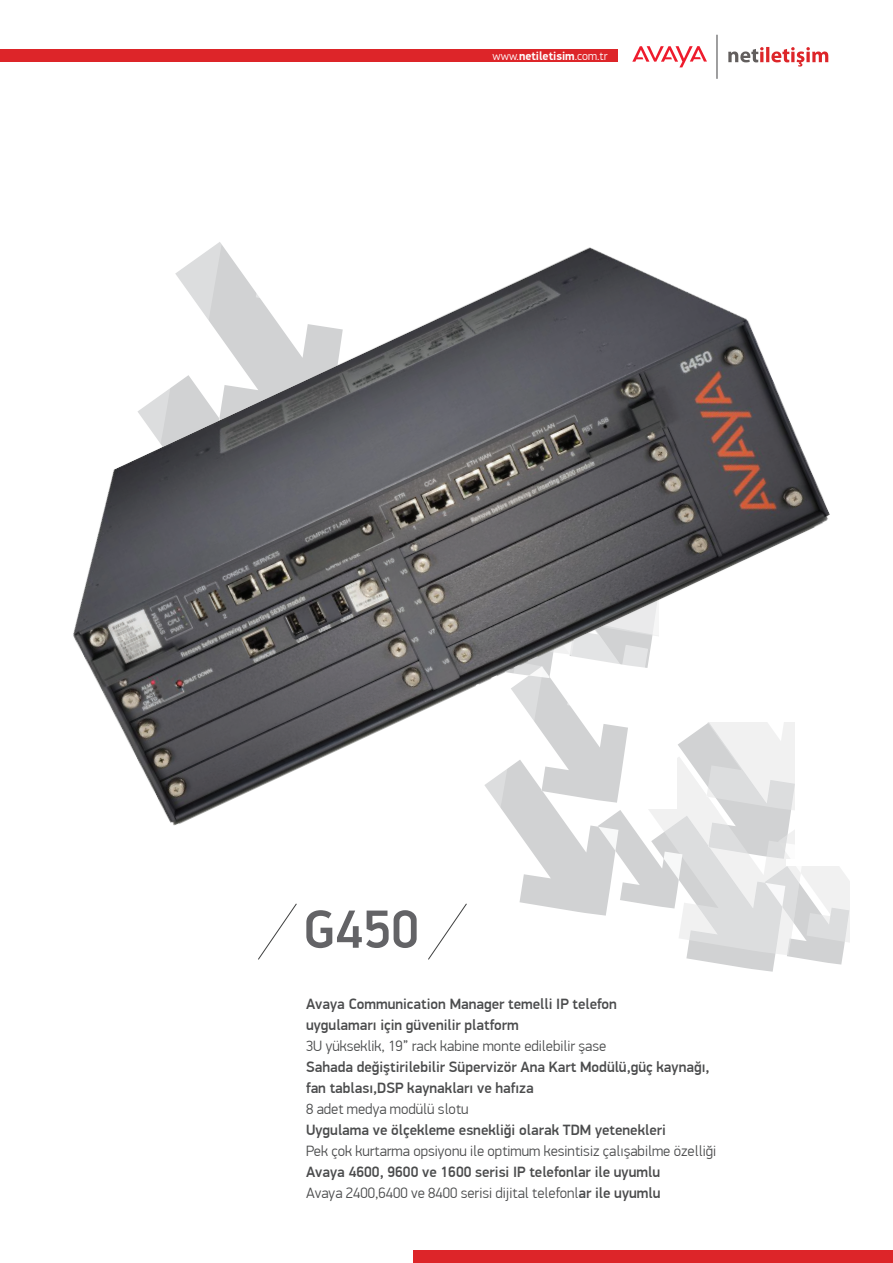
<style>
.page{position:relative;width:893px;height:1263px;background:#fff}
.page>*{position:absolute;margin:0;border:0;box-sizing:border-box;transform-origin:0 0}
.t1{font:500 54px "PF Din Display Pro";color:#636366}
.t2{font:500 15px/21px "PF Din Display Pro";color:#4b4c4d}
.t3{font:300 15px "PF Din Display Pro";color:#4b4c4d}
.t4{font:300 12px "PF Din Display Pro";color:#fff}
.s1{font-weight:700}
.s2{font-weight:300}
</style>
<div class="page">
<div style="left:413px;top:1250px;width:480px;height:13px;background:#dd2529"></div>
<img style="left:0;top:34px;width:850px;height:938px">
<p class="t4" style="left:492px;top:49px;width:117px">www.<span class="s1">netiletisim</span>.com.tr</p>
<h1 class="t1" style="left:303px;top:897px;width:117px">G450</h1>
<p class="t2" style="left:306px;top:994px;width:312px">Avaya Communication Manager temelli IP telefon uygulamarı için güvenilir platform</p>
<p class="t3" style="left:306px;top:1037px;width:302px">3U yükseklik, 19” rack kabine monte edilebilir şase</p>
<p class="t2" style="left:306px;top:1057px;width:405px">Sahada değiştirilebilir Süpervizör Ana Kart Modülü,güç kaynağı, fan tablası,DSP kaynakları ve hafıza</p>
<p class="t3" style="left:306px;top:1100px;width:164px">8 adet medya modülü slotu</p>
<p class="t2" style="left:306px;top:1120px;width:361px">Uygulama ve ölçekleme esnekliği olarak TDM yetenekleri</p>
<p class="t3" style="left:306px;top:1142px;width:412px">Pek çok kurtarma opsiyonu ile optimum kesintisiz çalışabilme özelliği</p>
<p class="t2" style="left:306px;top:1162px;width:356px">Avaya 4600, 9600 ve 1600 serisi IP telefonlar ile uyumlu<br><span class="s2">Avaya 2400,6400 ve 8400 serisi dijital telefonl</span>ar ile uyumlu</p>
</div>
